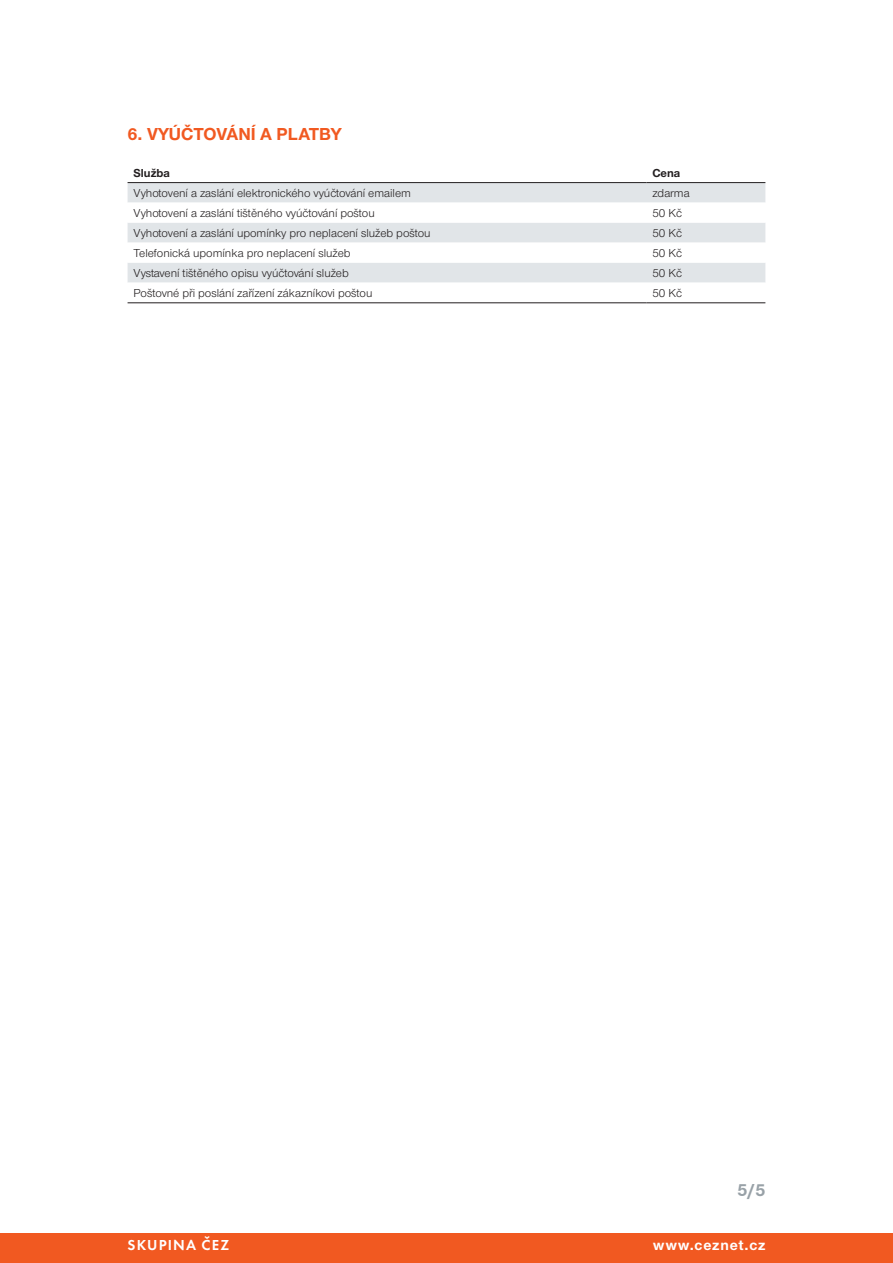
<style>
.page{position:relative;width:893px;height:1263px;background:#fff}
.page>*{position:absolute;margin:0;border:0;box-sizing:border-box;transform-origin:0 0}
.t1{font:700 18px "Nimbus CEZOT";color:#f15921}
.t2{font:700 18px "Nimbus CEZOT";color:#98a1a7}
.t3{font:700 15px "Nimbus CEZOT";letter-spacing:.06em;color:#fff}
.t4{font:600 15px "Futura CEZOT";letter-spacing:.08em;color:#fff}
.t5{font:12px "Nimbus CEZOT";color:#231f20}
.t6{font:700 12px "Nimbus CEZOT";color:#231f20}
.s1{font-family:"Nimbus CEZ"}
</style>
<div class="page">
<div style="left:0;top:1233px;width:893px;height:30px;background:#f15921"></div>
<svg style="left:128px;top:183px;width:637px;height:100px;background:#e1e5e8"></svg>
<svg style="left:128px;top:203px;width:637px;height:60px"></svg>
<svg style="left:128px;top:302px;width:637px;height:1px"></svg>
<hr style="left:128px;top:182px;width:518px;height:1px;background:#231f20">
<hr style="left:646px;top:182px;width:119px;height:1px;background:#231f20">
<hr style="left:128px;top:303px;width:518px;height:1px;background:#231f20">
<hr style="left:646px;top:303px;width:119px;height:1px;background:#231f20">
<h1 class="t1" style="left:128px;top:123px;width:216px">6. VYÚČTOVÁNÍ A PLATBY</h1>
<p class="t6" style="left:134px;top:166px;width:38px">Služba</p>
<p class="t6" style="left:652px;top:166px;width:29px">Cena</p>
<p class="t5" style="left:134px;top:186px;width:279px">Vyhotovení a zaslání elektronického vyúčtování emailem</p>
<p class="t5" style="left:652px;top:186px;width:39px">zdarma</p>
<p class="t5" style="left:134px;top:206px;width:243px">Vyhotovení a zaslání tištěného vyúčtování poštou</p>
<p class="t5" style="left:652px;top:206px;width:31px">50 Kč</p>
<p class="t5" style="left:134px;top:226px;width:299px">Vyhotovení a zaslání upomínky pro neplacení služeb poštou</p>
<p class="t5" style="left:652px;top:226px;width:31px">50 Kč</p>
<p class="t5" style="left:134px;top:246px;width:219px">Telefonická upomínka pro neplacení služeb</p>
<p class="t5" style="left:652px;top:246px;width:31px">50 Kč</p>
<p class="t5" style="left:134px;top:266px;width:217px">Vystavení tištěného opisu vyúčtování služeb</p>
<p class="t5" style="left:652px;top:266px;width:31px">50 Kč</p>
<p class="t5" style="left:134px;top:286px;width:240px">Poštovné při poslání zařízení zákazníkovi poštou</p>
<p class="t5" style="left:652px;top:286px;width:31px">50 Kč</p>
<h1 class="t2" style="left:737px;top:1179px;width:29px"><span class="s1">5</span>/5</h1>
<p class="t4" style="left:128px;top:1236px;width:103px">SKUPINA ČEZ</p>
<p class="t3" style="left:653px;top:1236px;width:114px">www.ceznet.cz</p>
</div>
